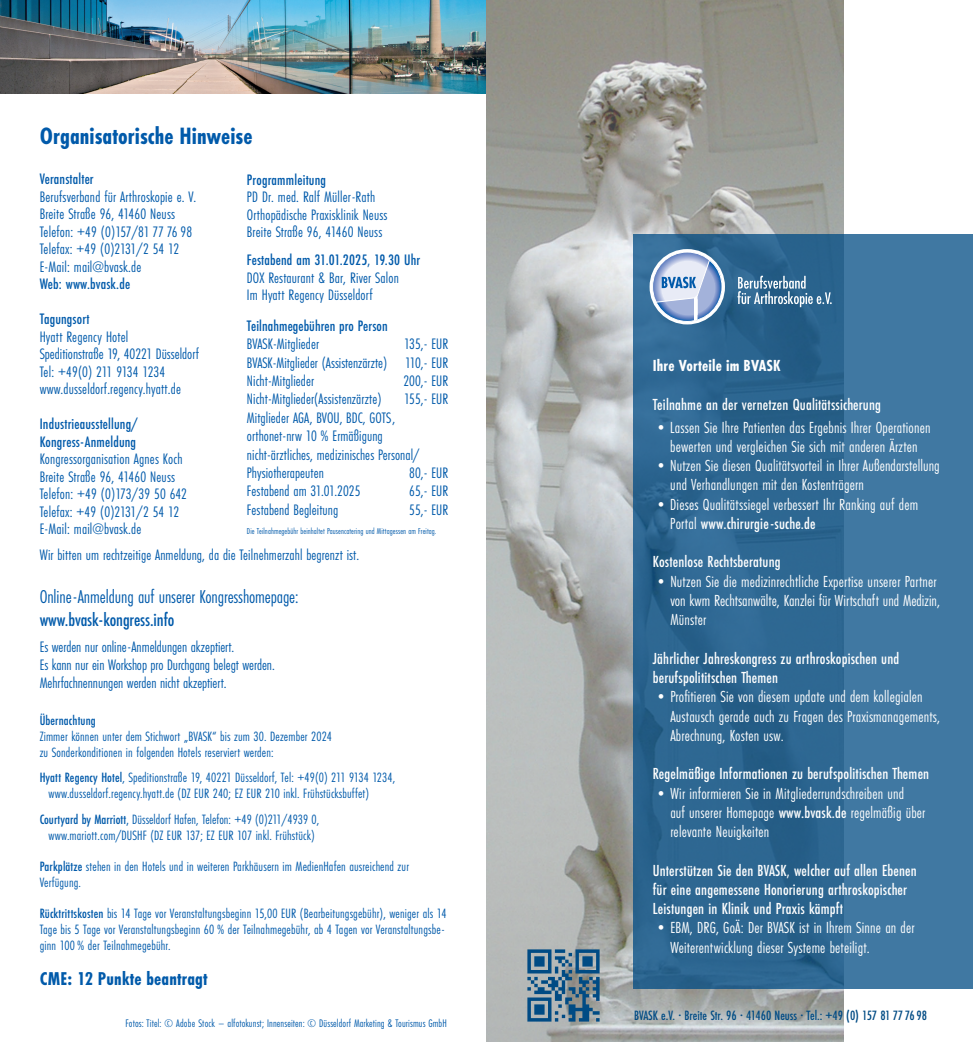
<style>
.page{position:relative;width:973px;height:1042px;background:#fff}
.page>*{position:absolute;margin:0;border:0;box-sizing:border-box;transform-origin:0 0}
.t1{font:700 24.5px "Futura PT Cond";letter-spacing:.005em;color:#015aaa}
.t2{font:19.25px "Futura PT Cond";letter-spacing:-.005em;color:#015aaa}
.t3{font:500 19.25px "Futura PT Cond";letter-spacing:-.005em;color:#015aaa}
.t4{font:700 19.25px "Futura PT Cond";letter-spacing:.01em;color:#015aaa}
.t5{font:16.62px/19.2px "Futura PT Cond";letter-spacing:.01em;color:#fff}
.t6{font:500 16.62px/19.2px "Futura PT Cond";letter-spacing:.01em;color:#fff}
.t7{font:700 16.62px "Futura PT Cond";letter-spacing:.01em;color:#fff}
.t8{font:15.75px/17.5px "Futura PT Cond";letter-spacing:.005em;color:#015aaa}
.t9{font:500 15.75px/17.5px "Futura PT Cond";letter-spacing:.01em;color:#015aaa}
.t10{font:14px/15.8px "Futura PT Cond";letter-spacing:.01em;color:#015aaa}
.t11{font:500 14px "Futura PT Cond";color:#004b84}
.t12{font:500 14px "Futura PT Cond";letter-spacing:.01em;color:#015aaa}
.t13{font:11.38px "Futura PT Cond";letter-spacing:.01em;color:#015aaa}
.t14{font:8.92px "Futura PT Cond";letter-spacing:.01em;color:#015aaa}
.s1{font-weight:500}
</style>
<div class="page">
<img style="left:0;top:0;width:486px;height:93px">
<img style="left:486px;top:0;width:357px;height:1042px">
<svg style="left:633px;top:234px;width:339px;height:754px;fill:#2f6894"></svg>
<svg style="left:737px;top:276px;width:94px;height:31px"></svg>
<div style="left:649px;top:249px;width:75px;height:75px;border:6px solid #fff;border-radius:50%"></div>
<svg style="left:652px;top:252px;width:69px;height:69px"></svg>
<svg style="left:655px;top:259px;width:66px;height:63px"></svg>
<div style="left:652px;top:252px;width:70px;height:70px;border:1px solid #fff;border-radius:50%"></div>
<img style="left:524px;top:946px;width:78px;height:78px">
<h1 class="t1" style="left:40px;top:122px;width:214px">Organisatorische Hinweise</h1>
<p class="t9" style="left:40px;top:170px;width:55px">Veranstalter</p>
<p class="t8" style="left:40px;top:188px;width:158px">Berufsverband für Arthroskopie e. V.<br>Breite Straße 96, 41460 Neuss<br>Telefon: +49 (0)157/81 77 76 98<br>Telefax: +49 (0)2131/2 54 12<br>E-Mail: mail@bvask.de</p>
<p class="t9" style="left:40px;top:275px;width:92px">Web: www.bvask.de</p>
<p class="t9" style="left:40px;top:310px;width:51px">Tagungsort</p>
<p class="t8" style="left:40px;top:328px;width:161px">Hyatt Regency Hotel<br>Speditionstraße 19, 40221 Düsseldorf<br>Tel: +49(0) 211 9134 1234 www.dusseldorf.regency.hyatt.de</p>
<p class="t9" style="left:40px;top:415px;width:99px">Industrieausstellung/<br>Kongress-Anmeldung</p>
<p class="t8" style="left:40px;top:450px;width:149px">Kongressorganisation Agnes Koch<br>Breite Straße 96, 41460 Neuss<br>Telefon: +49 (0)173/39 50 642<br>Telefax: +49 (0)2131/2 54 12<br>E-Mail: mail@bvask.de</p>
<p class="t8" style="left:40px;top:546px;width:321px">Wir bitten um rechtzeitige Anmeldung, da die Teilnehmerzahl begrenzt ist.</p>
<p class="t2" style="left:40px;top:586px;width:260px">Online-Anmeldung auf unserer Kongresshomepage:</p>
<p class="t3" style="left:40px;top:608px;width:136px">www.bvask-kongress.info</p>
<p class="t8" style="left:40px;top:637px;width:236px;line-height:18.4px">Es werden nur online-Anmeldungen akzeptiert.<br>Es kann nur ein Workshop pro Durchgang belegt werden.<br>Mehrfachnennungen werden nicht akzeptiert.</p>
<p class="t12" style="left:40px;top:712px;width:58px">Übernachtung</p>
<p class="t10" style="left:40px;top:728px;width:294px">Zimmer können unter dem Stichwort „BVASK“ bis zum 30. Dezember 2024 zu Sonderkonditionen in folgenden Hotels reserviert werden:</p>
<p class="t10" style="left:48px;top:770px;width:348px;text-indent:-9px"><span class="s1">Hyatt Regency Hotel</span>, Speditionstraße 19, 40221 Düsseldorf, Tel: +49(0) 211 9134 1234, www.dusseldorf.regency.hyatt.de (DZ EUR 240; EZ EUR 210 inkl. Frühstücksbuffet)</p>
<p class="t10" style="left:40px;top:811px;width:281px;text-align:center"><span class="s1">Courtyard by Marriott,</span> Düsseldorf Hafen, Telefon: +49 (0)211/4939 0, www.mariott.com/DUSHF (DZ EUR 137; EZ EUR 107 inkl. Frühstück)</p>
<p class="t10" style="left:40px;top:858px;width:371px"><span class="s1">Parkplätze</span> stehen in den Hotels und in weiteren Parkhäusern im MedienHafen ausreichend zur<br>Verfügung.</p>
<p class="t10" style="left:40px;top:906px;width:408px;text-align:justify"><span class="s1">Rücktrittskosten</span> bis 14 Tage vor Veranstaltungsbeginn 15,00 EUR (Bearbeitungsgebühr), weniger als 14<br>Tage bis 5 Tage vor Veranstaltungsbeginn 60 % der Teilnahmegebühr, ab 4 Tagen vor Veranstaltungsbe&shy;ginn 100 % der Teilnahmegebühr.</p>
<p class="t4" style="left:40px;top:967px;width:169px">CME: 12 Punkte beantragt</p>
<p class="t9" style="left:247px;top:171px;width:81px">Programmleitung</p>
<p class="t8" style="left:247px;top:188px;width:142px">PD Dr. med. Ralf Müller-Rath<br>Orthopädische Praxisklinik Neuss<br>Breite Straße 96, 41460 Neuss</p>
<p class="t9" style="left:247px;top:251px;width:175px">Festabend am 31.01.2025, 19.30 Uhr</p>
<p class="t8" style="left:247px;top:269px;width:153px">DOX Restaurant &amp; Bar, River Salon<br>Im Hyatt Regency Düsseldorf</p>
<p class="t9" style="left:247px;top:317px;width:142px">Teilnahmegebühren pro Person</p>
<p class="t8" style="left:247px;top:335px;width:74px">BVASK-Mitglieder</p>
<p class="t8" style="left:247px;top:335px;width:203px;line-height:18.4px;text-align:justify;text-indent:157px">135,- EUR BVASK-Mitglieder (Assistenzärzte) 110,- EUR Nicht-Mitglieder</p>
<p class="t8" style="left:403px;top:372px;width:46px">200,- EUR</p>
<p class="t8" style="left:247px;top:390px;width:136px">Nicht-Mitglieder(Assistenzärzte)</p>
<p class="t8" style="left:404px;top:390px;width:46px">155,- EUR</p>
<p class="t8" style="left:247px;top:408px;width:174px;line-height:18.4px">Mitglieder AGA, BVOU, BDC, GOTS, orthonet-nrw 10 % Ermäßigung nicht-ärztliches, medizinisches Personal/<br>Physiotherapeuten</p>
<p class="t8" style="left:409px;top:464px;width:41px">80,- EUR</p>
<p class="t8" style="left:247px;top:482px;width:115px">Festabend am 31.01.2025</p>
<p class="t8" style="left:409px;top:482px;width:41px">65,- EUR</p>
<p class="t8" style="left:247px;top:501px;width:93px">Festabend Begleitung</p>
<p class="t8" style="left:409px;top:501px;width:41px">55,- EUR</p>
<p class="t14" style="left:247px;top:526px;width:191px">Die Teilnahmegebühr beinhaltet Pausencatering und Mittagessen am Freitag.</p>
<p class="t13" style="left:125px;top:1016px;width:323px">Fotos: Titel: © Adobe Stock – alfotokunst; Innenseiten: © Düsseldorf Marketing &amp; Tourismus GmbH</p>
<p class="t7" style="left:652px;top:356px;width:129px">Ihre Vorteile im BVASK</p>
<p class="t6" style="left:652px;top:395px;width:230px">Teilnahme an der vernetzen Qualitätssicherung</p>
<p class="t5" style="left:652px;top:417px;width:279px;text-align:center">•Lassen Sie Ihre Patienten das Ergebnis Ihrer Operationen bewerten und vergleichen Sie sich mit anderen Ärzten</p>
<p class="t5" style="left:670px;top:456px;width:271px;text-indent:-18px">•Nutzen Sie diesen Qualitätsvorteil in Ihrer Außendarstellung und Verhandlungen mit den Kostenträgern</p>
<p class="t5" style="left:670px;top:494px;width:249px;text-indent:-18px">•Dieses Qualitätssiegel verbessert Ihr Ranking auf dem<br>Portal <span class="s1">www.chirurgie-suche.de</span></p>
<p class="t6" style="left:652px;top:552px;width:129px">Kostenlose Rechtsberatung</p>
<p class="t5" style="left:670px;top:571px;width:271px;text-indent:-18px">•Nutzen Sie die medizinrechtliche Expertise unserer Partner von kwm Rechtsanwälte, Kanzlei für Wirtschaft und Medizin,<br>Münster</p>
<p class="t6" style="left:652px;top:648px;width:248px">Jährlicher Jahreskongress zu arthroskopischen und berufspolititschen Themen</p>
<p class="t5" style="left:670px;top:687px;width:271px;text-indent:-18px">•Profitieren Sie von diesem update und dem kollegialen<br>Austausch gerade auch zu Fragen des Praxismanagements,<br>Abrechnung, Kosten usw.</p>
<p class="t6" style="left:652px;top:764px;width:278px">Regelmäßige Informationen zu berufspolitischen Themen</p>
<p class="t5" style="left:670px;top:783px;width:257px;text-indent:-18px">•Wir informieren Sie in Mitgliederrundschreiben und<br>auf unserer Homepage <span class="s1">www.bvask.de</span> regelmäßig über relevante Neuigkeiten</p>
<p class="t6" style="left:652px;top:860px;width:265px">Unterstützen Sie den BVASK, welcher auf allen Ebenen für eine angemessene Honorierung arthroskopischer<br>Leistungen in Klinik und Praxis kämpft</p>
<p class="t5" style="left:670px;top:918px;width:246px;text-indent:-18px">•EBM, DRG, GoÄ: Der BVASK ist in Ihrem Sinne an der<br>Weiterentwicklung dieser Systeme beteiligt.</p>
<p class="t11" style="left:634px;top:1007px;width:294px">BVASK e.V. · Breite Str. 96 · 41460 Neuss · Tel.: +49 (0) 157 81 77 76 98</p>
</div>
